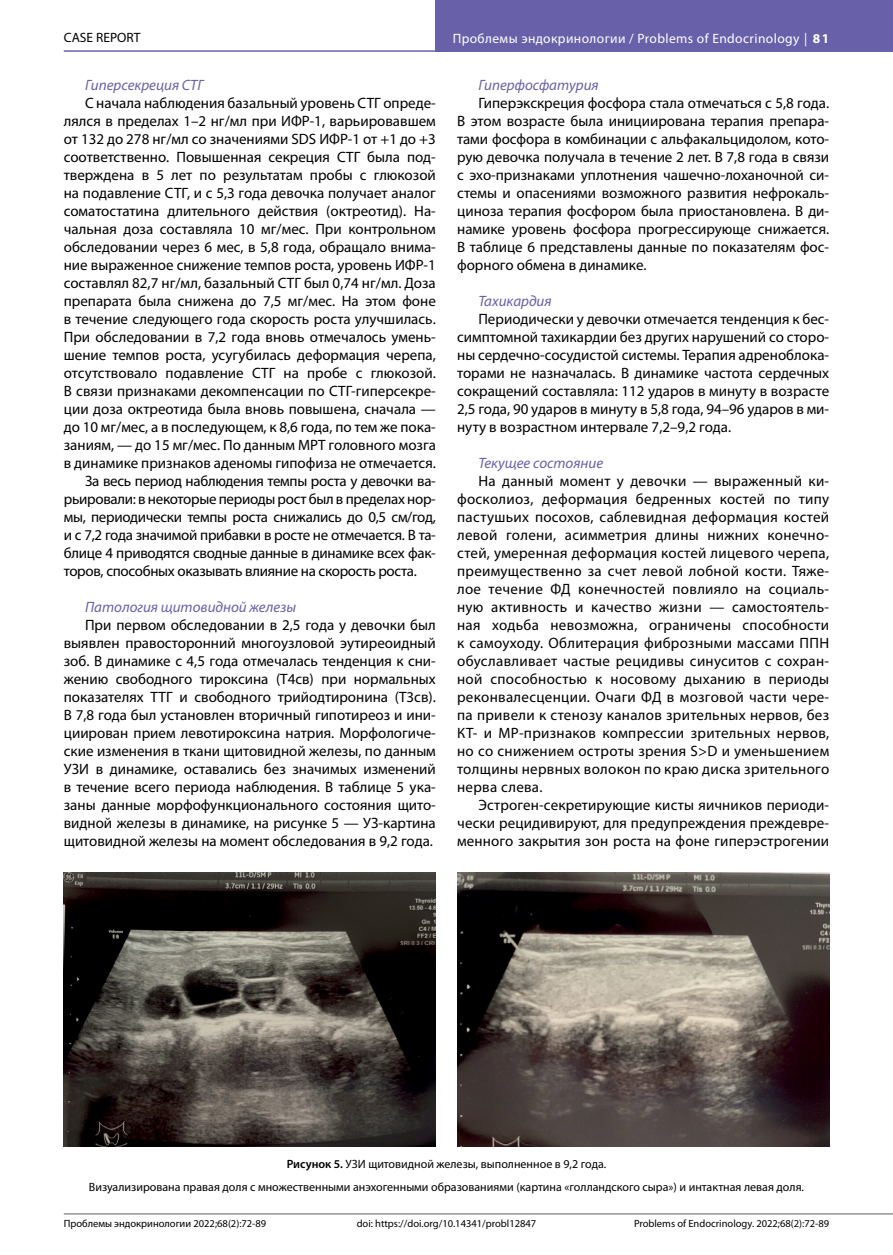
<style>
.page{position:relative;width:893px;height:1255px;background:#fff}
.page>*{position:absolute;margin:0;border:0;box-sizing:border-box;transform-origin:0 0}
.t1{font:15px/18px "Myriad Pro";color:#000;text-align:justify}
.t2{font:15px "Myriad Pro";letter-spacing:-.02em;color:#000}
.t3{font:italic 15px "Myriad Pro";color:#6960aa}
.t4{font:13.5px "Myriad Pro";letter-spacing:.03em;color:#fff}
.t5{font:13.5px "Myriad Pro";color:#000}
.t6{font:12px/23px "Myriad Pro";color:#000;text-align:center}
.t7{font:10.5px "Myriad Pro";color:#000}
.s1{font-weight:700}
.s2{font-weight:600}
</style>
<div class="page">
<hr style="left:64px;top:50px;width:829px;height:2px;background:#6960aa">
<hr style="left:64px;top:1213px;width:829px;height:1px;background:#939598">
<div style="left:436px;top:0;width:457px;height:51px;background:#6960aa"></div>
<img style="left:64px;top:872px;width:372px;height:274px">
<img style="left:457px;top:872px;width:372px;height:274px">
<p class="t5" style="left:64px;top:29px;width:78px">CASE REPORT</p>
<p class="t4" style="left:453px;top:30px;width:378px">Проблемы эндокринологии / Problems of Endocrinology | <span class="s1">81</span></p>
<p class="t3" style="left:85px;top:76px;width:120px">Гиперсекреция СТГ</p>
<p class="t1" style="left:85px;top:94px;width:352px">С начала наблюдения базальный уровень СТГ опреде-</p>
<p class="t1" style="left:64px;top:112px;width:374px">лялся в пределах 1–2 нг/мл при ИФР-1, варьировавшем</p>
<p class="t1" style="left:64px;top:130px;width:374px">от 132 до 278 нг/мл со значениями SDS ИФР-1 от +1 до +3</p>
<p class="t1" style="left:64px;top:148px;width:374px">соответственно. Повышенная секреция СТГ была под-</p>
<p class="t1" style="left:64px;top:166px;width:374px">тверждена в 5 лет по результатам пробы с глюкозой</p>
<p class="t1" style="left:64px;top:184px;width:373px">на подавление СТГ, и с 5,3 года девочка получает аналог</p>
<p class="t1" style="left:64px;top:202px;width:374px">соматостатина длительного действия (октреотид). На-</p>
<p class="t1" style="left:64px;top:220px;width:374px">чальная доза составляла 10 мг/мес. При контрольном</p>
<p class="t1" style="left:64px;top:238px;width:374px">обследовании через 6 мес, в 5,8 года, обращало внима-</p>
<p class="t1" style="left:64px;top:256px;width:374px">ние выраженное снижение темпов роста, уровень ИФР-1</p>
<p class="t1" style="left:64px;top:274px;width:374px">составлял 82,7 нг/мл, базальный СТГ был 0,74 нг/мл. Доза</p>
<p class="t1" style="left:64px;top:292px;width:374px">препарата была снижена до 7,5 мг/мес. На этом фоне</p>
<p class="t1" style="left:64px;top:310px;width:374px">в течение следующего года скорость роста улучшилась.</p>
<p class="t1" style="left:64px;top:328px;width:374px">При обследовании в 7,2 года вновь отмечалось умень-</p>
<p class="t1" style="left:64px;top:346px;width:374px">шение темпов роста, усугубилась деформация черепа,</p>
<p class="t1" style="left:64px;top:364px;width:374px">отсутствовало подавление СТГ на пробе с глюкозой.</p>
<p class="t1" style="left:64px;top:382px;width:374px">В связи признаками декомпенсации по СТГ-гиперсекре-</p>
<p class="t1" style="left:64px;top:400px;width:374px">ции доза октреотида была вновь повышена, сначала —</p>
<p class="t1" style="left:64px;top:418px;width:374px">до 10 мг/мес, а в последующем, к 8,6 года, по тем же пока-</p>
<p class="t1" style="left:64px;top:436px;width:374px">заниям, — до 15 мг/мес. По данным МРТ головного мозга</p>
<p class="t1" style="left:64px;top:454px;width:374px">в динамике признаков аденомы гипофиза не отмечается.</p>
<p class="t2" style="left:85px;top:472px;width:352px">За весь период наблюдения темпы роста у девочки ва-</p>
<p class="t2" style="left:64px;top:490px;width:374px">рьировали: в некоторые периоды рост был в пределах нор-</p>
<p class="t2" style="left:64px;top:508px;width:374px">мы, периодически темпы роста снижались до 0,5 см/год,</p>
<p class="t2" style="left:64px;top:526px;width:374px">и с 7,2 года значимой прибавки в росте не отмечается. В та-</p>
<p class="t2" style="left:64px;top:544px;width:374px">блице 4 приводятся сводные данные в динамике всех фак-</p>
<p class="t2" style="left:64px;top:562px;width:355px">торов, способных оказывать влияние на скорость роста.</p>
<p class="t3" style="left:85px;top:598px;width:213px">Патология щитовидной железы</p>
<p class="t1" style="left:64px;top:616px;width:374px;text-indent:21px">При первом обследовании в 2,5 года у девочки был выявлен правосторонний многоузловой эутиреоидный зоб. В динамике с 4,5 года отмечалась тенденция к сни&shy;жению свободного тироксина (Т4св) при нормальных показателях ТТГ и свободного трийодтиронина (Т3св).<br>В 7,8 года был установлен вторичный гипотиреоз и ини&shy;циирован прием левотироксина натрия. Морфологиче&shy;ские изменения в ткани щитовидной железы, по данным УЗИ в динамике, оставались без значимых изменений в течение всего периода наблюдения. В таблице 5 ука&shy;заны данные морфофункционального состояния щито&shy;видной железы в динамике, на рисунке 5 — УЗ-картина щитовидной железы на момент обследования в 9,2 года.</p>
<p class="t3" style="left:478px;top:76px;width:122px">Гиперфосфатурия</p>
<p class="t1" style="left:457px;top:94px;width:374px;text-indent:21px">Гиперэкскреция фосфора стала отмечаться с 5,8 года.<br>В этом возрасте была инициирована терапия препара&shy;тами фосфора в комбинации с альфакальцидолом, кото&shy;рую девочка получала в течение 2 лет. В 7,8 года в связи с эхо-признаками уплотнения чашечно-лоханочной си&shy;стемы и опасениями возможного развития нефрокаль&shy;циноза терапия фосфором была приостановлена. В ди&shy;намике уровень фосфора прогрессирующе снижается.<br>В таблице 6 представлены данные по показателям фос&shy;форного обмена в динамике.</p>
<p class="t3" style="left:478px;top:292px;width:75px">Тахикардия</p>
<p class="t1" style="left:457px;top:310px;width:374px;text-indent:21px">Периодически у девочки отмечается тенденция к бес&shy;симптомной тахикардии без других нарушений со сторо&shy;ны сердечно-сосудистой системы. Терапия адреноблока&shy;торами не назначалась. В динамике частота сердечных сокращений составляла: 112 ударов в минуту в возрасте 2,5 года, 90 ударов в минуту в 5,8 года, 94–96 ударов в ми&shy;нуту в возрастном интервале 7,2–9,2 года.</p>
<p class="t3" style="left:478px;top:454px;width:126px">Текущее состояние</p>
<p class="t1" style="left:457px;top:472px;width:374px;text-indent:21px">На данный момент у девочки — выраженный ки&shy;фосколиоз, деформация бедренных костей по типу пастушьих посохов, саблевидная деформация костей левой голени, асимметрия длины нижних конечно&shy;стей, умеренная деформация костей лицевого черепа, преимущественно за счет левой лобной кости. Тяже&shy;лое течение ФД конечностей повлияло на социаль&shy;ную активность и качество жизни — самостоятель&shy;ная ходьба невозможна, ограничены способности к самоуходу. Облитерация фиброзными массами ППН обуславливает частые рецидивы синуситов с сохран&shy;ной способностью к носовому дыханию в периоды реконвалесценции. Очаги ФД в мозговой части чере&shy;па привели к стенозу каналов зрительных нервов, без КТ- и МР-признаков компрессии зрительных нервов, но со снижением остроты зрения S&gt;D и уменьшением толщины нервных волокон по краю диска зрительного нерва слева.</p>
<p class="t1" style="left:457px;top:796px;width:374px;text-indent:21px">Эстроген-секретирующие кисты яичников периоди&shy;чески рецидивируют, для предупреждения преждевре&shy;менного закрытия зон роста на фоне гиперэстрогении</p>
<p class="t6" style="left:89px;top:1152px;width:717px"><span class="s2">Рисунок 5.</span> УЗИ щитовидной железы, выполненное в 9,2 года.<br>Визуализирована правая доля с множественными анэхогенными образованиями (картина «голландского сыра») и интактная левая доля.</p>
<p class="t7" style="left:64px;top:1216px;width:204px">Проблемы эндокринологии 2022;68(2):72-89</p>
<p class="t7" style="left:357px;top:1216px;width:181px">doi: https://doi.org/10.14341/probl12847</p>
<p class="t7" style="left:634px;top:1216px;width:197px">Problems of Endocrinology. 2022;68(2):72-89</p>
</div>
